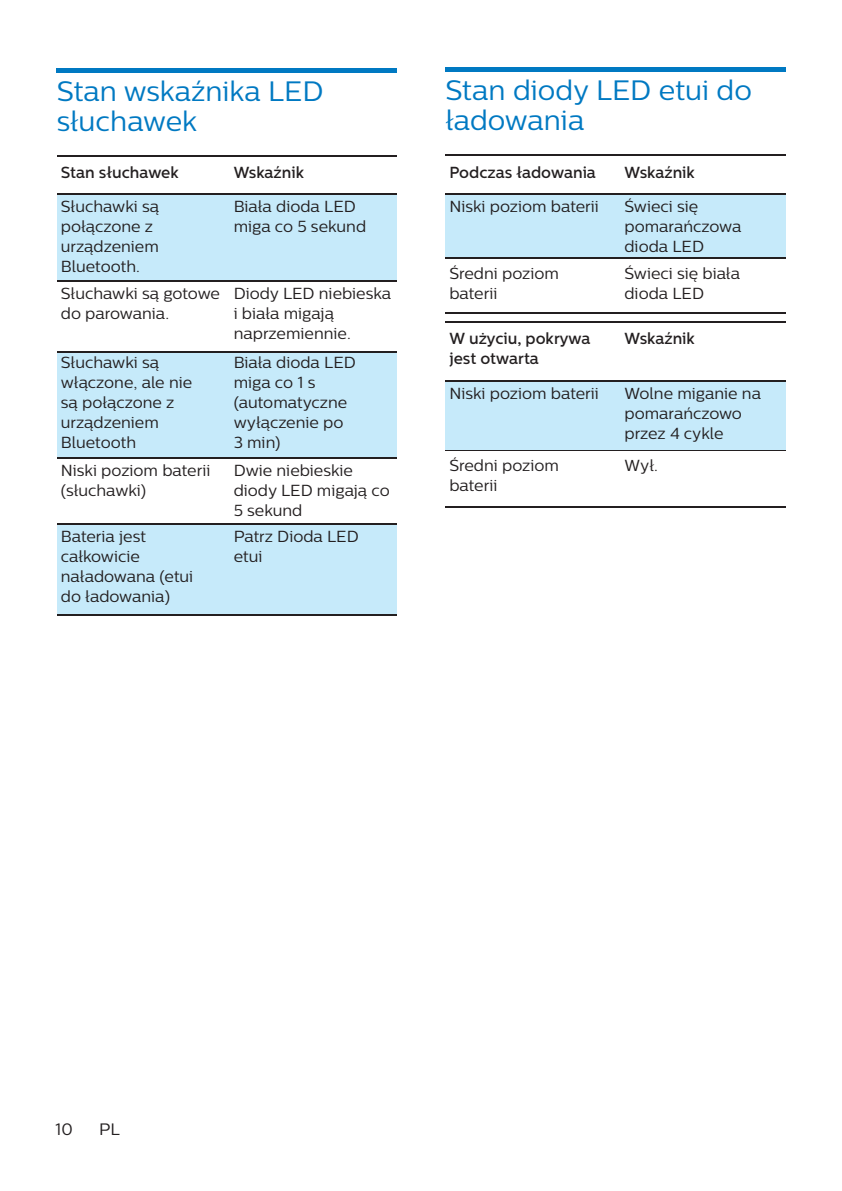
<style>
.page{position:relative;width:842px;height:1191px;background:#fff}
.page>*{position:absolute;margin:0;border:0;box-sizing:border-box;transform-origin:0 0}
.t1{font:28px/30px "Centrale Sans";color:#0079c2}
.t2{font:16.6px "Centrale Sans";color:#231f20}
.t3{font:16px/20px "Centrale Sans";color:#231f20}
.t4{font:500 16px/20px "Centrale Sans";color:#231f20}
</style>
<div class="page">
<hr style="left:445px;top:68px;width:340px;height:4px;background:#0079c2">
<hr style="left:445px;top:155px;width:165px;height:1px;background:#231f20">
<hr style="left:610px;top:155px;width:175px;height:1px;background:#231f20">
<div style="left:610px;top:193px;width:175px;height:66px;background:#c6eafa"></div>
<div style="left:445px;top:193px;width:165px;height:66px;background:#c6eafa"></div>
<hr style="left:445px;top:193px;width:165px;height:1px;background:#231f20">
<hr style="left:610px;top:193px;width:175px;height:1px;background:#231f20">
<hr style="left:445px;top:258px;width:165px;height:1px;background:#231f20">
<hr style="left:610px;top:258px;width:175px;height:1px;background:#231f20">
<div style="left:610px;top:380px;width:175px;height:70px;background:#c6eafa"></div>
<div style="left:445px;top:380px;width:165px;height:70px;background:#c6eafa"></div>
<hr style="left:445px;top:322px;width:165px;height:1px;background:#231f20">
<hr style="left:610px;top:322px;width:175px;height:1px;background:#231f20">
<hr style="left:445px;top:312px;width:165px;height:1px;background:#231f20">
<hr style="left:610px;top:312px;width:175px;height:1px;background:#231f20">
<hr style="left:445px;top:507px;width:165px;height:1px;background:#231f20">
<hr style="left:610px;top:507px;width:175px;height:1px;background:#231f20">
<hr style="left:445px;top:380px;width:165px;height:1px;background:#231f20">
<hr style="left:610px;top:380px;width:175px;height:1px;background:#231f20">
<hr style="left:445px;top:450px;width:165px;height:1px;background:#231f20">
<hr style="left:610px;top:450px;width:175px;height:1px;background:#231f20">
<hr style="left:221px;top:155px;width:176px;height:1px;background:#231f20">
<hr style="left:57px;top:68px;width:340px;height:4px;background:#0079c2">
<hr style="left:57px;top:155px;width:164px;height:1px;background:#231f20">
<div style="left:221px;top:524px;width:176px;height:91px;background:#c6eafa"></div>
<div style="left:57px;top:524px;width:164px;height:91px;background:#c6eafa"></div>
<div style="left:221px;top:351px;width:176px;height:106px;background:#c6eafa"></div>
<div style="left:57px;top:351px;width:164px;height:106px;background:#c6eafa"></div>
<div style="left:221px;top:194px;width:176px;height:87px;background:#c6eafa"></div>
<div style="left:57px;top:194px;width:164px;height:87px;background:#c6eafa"></div>
<hr style="left:57px;top:194px;width:164px;height:1px;background:#231f20">
<hr style="left:221px;top:194px;width:176px;height:1px;background:#231f20">
<hr style="left:57px;top:281px;width:164px;height:1px;background:#231f20">
<hr style="left:221px;top:281px;width:176px;height:1px;background:#231f20">
<hr style="left:57px;top:351px;width:164px;height:1px;background:#231f20">
<hr style="left:221px;top:351px;width:176px;height:1px;background:#231f20">
<hr style="left:57px;top:457px;width:164px;height:1px;background:#231f20">
<hr style="left:221px;top:457px;width:176px;height:1px;background:#231f20">
<hr style="left:57px;top:524px;width:164px;height:1px;background:#231f20">
<hr style="left:221px;top:524px;width:176px;height:1px;background:#231f20">
<hr style="left:57px;top:614px;width:164px;height:1px;background:#231f20">
<hr style="left:221px;top:614px;width:176px;height:1px;background:#231f20">
<h1 class="t1" style="left:57px;top:76px;width:268px">Stan wskaźnika LED słuchawek</h1>
<p class="t4" style="left:61px;top:163px;width:119px">Stan słuchawek</p>
<p class="t3" style="left:61px;top:197px;width:100px">Słuchawki są połączone z urządzeniem<br>Bluetooth.</p>
<p class="t3" style="left:61px;top:283px;width:161px">Słuchawki są gotowe do parowania.</p>
<p class="t3" style="left:61px;top:352px;width:133px">Słuchawki są włączone, ale nie są połączone z urządzeniem<br>Bluetooth</p>
<p class="t3" style="left:61px;top:460px;width:151px">Niski poziom baterii (słuchawki)</p>
<p class="t4" style="left:234px;top:163px;width:72px">Wskaźnik</p>
<p class="t3" style="left:234px;top:197px;width:134px">Biała dioda LED miga co 5 sekund</p>
<p class="t3" style="left:234px;top:283px;width:159px">Diody LED niebieska i biała migają naprzemiennie.</p>
<p class="t3" style="left:234px;top:352px;width:124px">Biała dioda LED miga co 1 s (automatyczne wyłączenie po<br>3 min)</p>
<p class="t3" style="left:234px;top:460px;width:158px">Dwie niebieskie diody LED migają co<br>5 sekund</p>
<p class="t3" style="left:234px;top:526px;width:127px">Patrz Dioda LED etui</p>
<p class="t3" style="left:61px;top:526px;width:134px">Bateria jest całkowicie naładowana (etui do ładowania)</p>
<h1 class="t1" style="left:445px;top:75px;width:308px">Stan diody LED etui do ładowania</h1>
<p class="t4" style="left:449px;top:162px;width:148px">Podczas ładowania</p>
<p class="t4" style="left:624px;top:162px;width:72px">Wskaźnik</p>
<p class="t3" style="left:449px;top:196px;width:151px">Niski poziom baterii</p>
<p class="t3" style="left:624px;top:196px;width:118px">Świeci się pomarańczowa dioda LED</p>
<p class="t3" style="left:449px;top:263px;width:111px">Średni poziom baterii</p>
<p class="t3" style="left:624px;top:263px;width:117px">Świeci się biała dioda LED</p>
<p class="t4" style="left:449px;top:329px;width:143px">W użyciu, pokrywa jest otwarta</p>
<p class="t4" style="left:624px;top:329px;width:72px">Wskaźnik</p>
<p class="t3" style="left:449px;top:383px;width:151px">Niski poziom baterii</p>
<p class="t3" style="left:449px;top:455px;width:111px">Średni poziom baterii</p>
<p class="t3" style="left:624px;top:383px;width:138px">Wolne miganie na pomarańczowo przez 4 cykle</p>
<p class="t3" style="left:624px;top:455px;width:35px">Wył.</p>
<p class="t2" style="left:55px;top:1119px;width:19px">10</p>
<p class="t2" style="left:99px;top:1119px;width:22px">PL</p>
</div>
